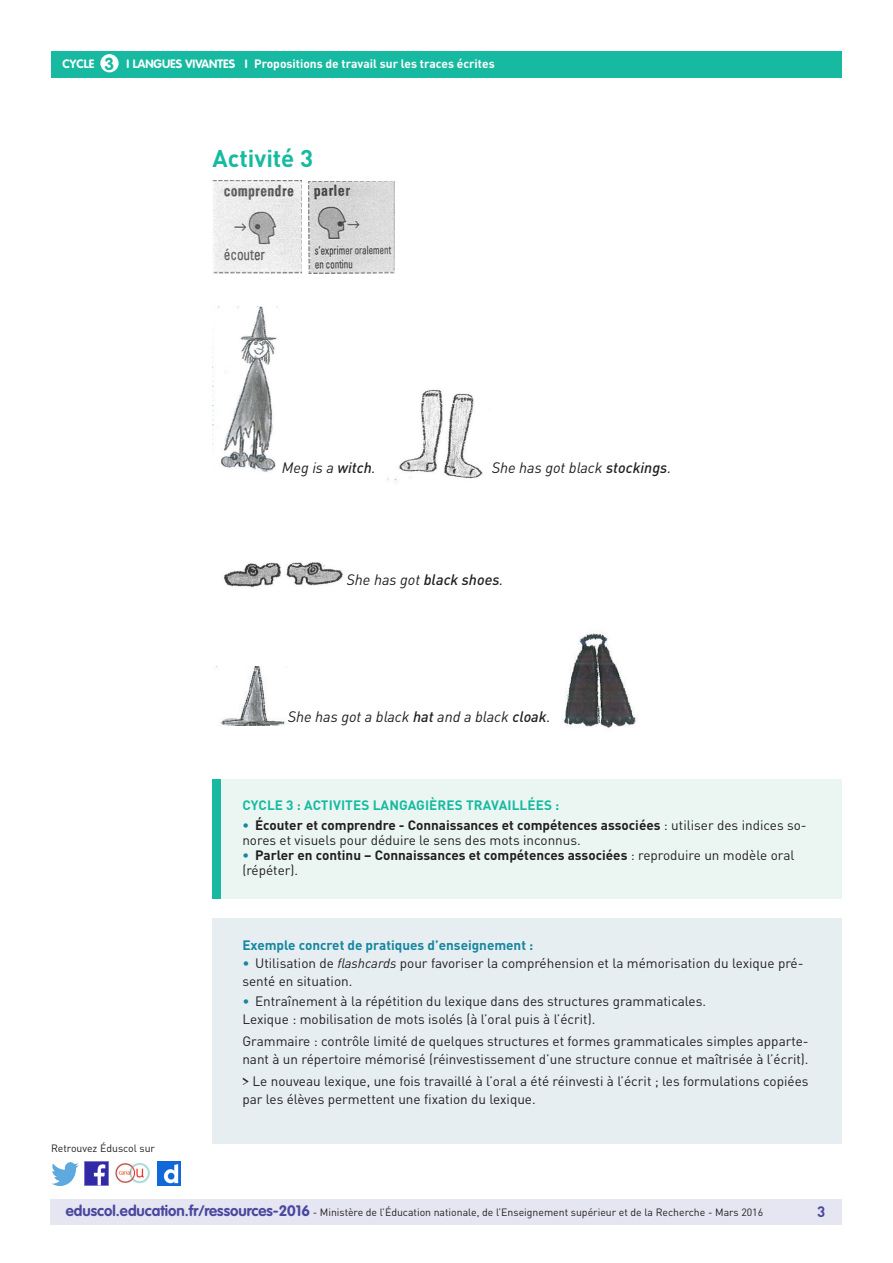
<style>
.page{position:relative;width:893px;height:1263px;background:#fff}
.page>*{position:absolute;margin:0;border:0;box-sizing:border-box;transform-origin:0 0}
._03_Titre_de_niveau{font:700 24px "DIN Pro";color:#17baa1}
.t1{font:700 17.25px "VAG Rounded Std";color:#17baa1}
._06_Texte_courant{font:italic 15px "DIN Pro";color:#231f20}
.t2{font:700 15px "DIN Pro";color:#4a489e}
._15_texte_encadré{font:13.5px/18px "DIN Pro";color:#231f20}
._08_Liste_à_puces_ni{font:13.5px/15px "DIN Pro";color:#231f20}
._08_Liste_à_puces_ni-2{font:700 13.5px/15px "DIN Pro";color:#231f20}
._15_Titre_encadré{font:700 13.5px "DIN Pro";color:#16879f}
._01_Titre_info_conte{font:700 13.5px "DIN Pro";letter-spacing:.01em;color:#17baa1}
.t3{font:700 12px "DIN Pro";color:#fff}
.t4{font:700 12px "VAG Rounded Std";color:#fff}
.t5{font:10.5px "DIN Pro";color:#231f20}
.s1{font-weight:500}
.s2{font-weight:700;color:#16879f}
.s3{font-weight:700}
.s4{color:#16879f}
.s5{font-weight:400}
.s6{font-style:italic}
.s7{font-family:"Algerian"}
.s8{font-family:"VAG Rounded Std";font-weight:700;font-size:15px;color:#4a489e}
</style>
<div class="page">
<div style="left:50px;top:1199px;width:791px;height:26px;background:#e6e5f2"></div>
<div style="left:51px;top:51px;width:791px;height:27px;background:#17baa1"></div>
<div style="left:100px;top:54px;width:19px;height:18px;background:#fff;border-radius:50%"></div>
<img style="left:85px;top:1162px;width:23px;height:23px">
<img style="left:51px;top:1163px;width:28px;height:22px">
<img style="left:158px;top:1162px;width:22px;height:23px">
<img style="left:115px;top:1163px;width:35px;height:21px">
<img style="left:213px;top:306px;width:65px;height:166px">
<img style="left:386px;top:389px;width:97px;height:94px">
<img style="left:223px;top:562px;width:120px;height:25px">
<img style="left:220px;top:667px;width:65px;height:58px">
<img style="left:563px;top:631px;width:73px;height:97px">
<div style="left:213px;top:779px;width:629px;height:119px;background:#ebf6f3"></div>
<div style="left:213px;top:779px;width:8px;height:119px;background:#17baa1"></div>
<div style="left:213px;top:918px;width:629px;height:226px;background:#e6eef2"></div>
<img style="left:213px;top:180px;width:89px;height:93px">
<img style="left:308px;top:181px;width:86px;height:92px">
<p class="t1" style="left:105px;top:53px;width:11px">3</p>
<p class="t3" style="left:254px;top:56px;width:242px">Propositions de travail sur les traces écrites</p>
<p class="t4" style="left:63px;top:57px;width:33px">CYCLE</p>
<p class="t4" style="left:127px;top:57px;width:123px">I LANGUES VIVANTES I</p>
<p class="_03_Titre_de_niveau" style="left:213px;top:143px;width:102px">Activité 3</p>
<p class="_06_Texte_courant" style="left:282px;top:458px;width:95px">Meg is a <span class="s1">witch</span>.</p>
<p class="_06_Texte_courant" style="left:492px;top:458px;width:181px">She has got black <span class="s1">stockings</span>.</p>
<p class="_06_Texte_courant" style="left:347px;top:570px;width:158px">She has got <span class="s1">black shoes</span>.</p>
<p class="_06_Texte_courant" style="left:288px;top:707px;width:264px">She has got a black <span class="s1">hat</span> and a black <span class="s1">cloak</span>.</p>
<p class="_01_Titre_info_conte" style="left:242px;top:797px;width:318px">CYCLE 3 : ACTIVITES LANGAGIÈRES TRAVAILLÉES :</p>
<p class="_08_Liste_à_puces_ni" style="left:242px;top:817px;width:566px"><span class="s2">•</span> <span class="s3">Écouter et comprendre - Connaissances et compétences associées</span> : utiliser des indices so&shy;nores et visuels pour déduire le sens des mots inconnus.</p>
<p class="_08_Liste_à_puces_ni-2" style="left:242px;top:847px;width:554px"><span class="s4">•</span> Parler en continu – Connaissances et compétences associées <span class="s5">: reproduire un modèle oral (répéter).</span></p>
<p class="t5" style="left:51px;top:1141px;width:106px">Retrouvez Éduscol sur</p>
<p class="_15_Titre_encadré" style="left:242px;top:936px;width:293px">Exemple concret de pratiques d’enseignement :</p>
<p class="_08_Liste_à_puces_ni" style="left:242px;top:954px;width:563px;line-height:18px"><span class="s4">•</span> Utilisation de <span class="s6">flashcards</span> pour favoriser la compréhension et la mémorisation du lexique pré&shy;senté en situation.</p>
<p class="_08_Liste_à_puces_ni" style="left:242px;top:993px;width:465px"><span class="s4">•</span> Entraînement à la répétition du lexique dans des structures grammaticales.</p>
<p class="_15_texte_encadré" style="left:242px;top:1009px;width:355px">Lexique : mobilisation de mots isolés (à l’oral puis à l’écrit).</p>
<p class="_15_texte_encadré" style="left:242px;top:1032px;width:568px">Grammaire : contrôle limité de quelques structures et formes grammaticales simples apparte&shy;nant à un répertoire mémorisé (réinvestissement d’une structure connue et maîtrisée à l’écrit).</p>
<p class="_15_texte_encadré" style="left:242px;top:1072px;width:568px"><span class="s7">&gt;</span> Le nouveau lexique, une fois travaillé à l’oral a été réinvesti à l’écrit ; les formulations copiées par les élèves permettent une fixation du lexique.</p>
<p class="t5" style="left:66px;top:1205px;width:699px"><span class="s8">eduscol.education.fr/ressources-2016</span> - Ministère de l’Éducation nationale, de l’Enseignement supérieur et de la Recherche - Mars 2016</p>
<p class="t2" style="left:817px;top:1201px;width:10px">3</p>
</div>
